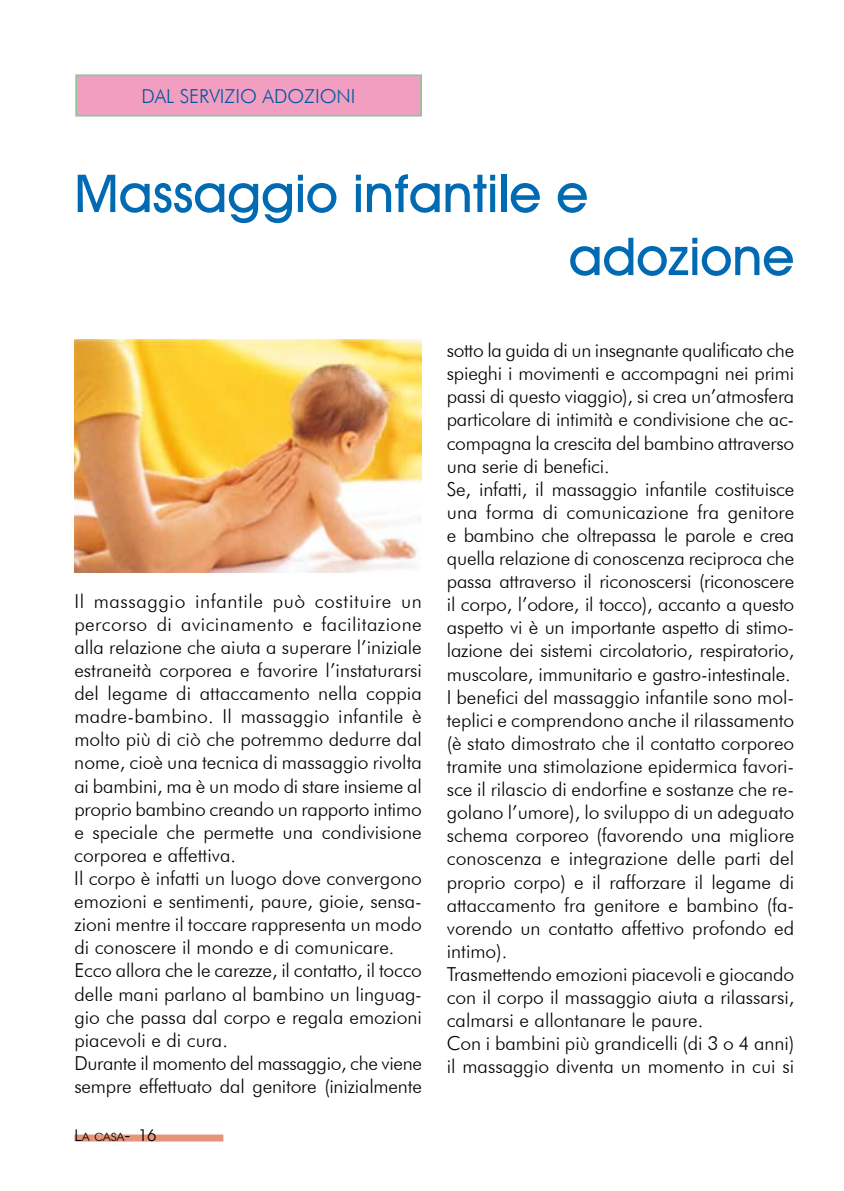
<style>
.page{position:relative;width:844px;height:1191px;background:#fff}
.page>*{position:absolute;margin:0;border:0;box-sizing:border-box;transform-origin:0 0}
.t1{font:500 52.5px/63px "Avant Garde IT Cby BT";color:#006ab2}
.t2{font:300 19.25px/23.1px "Futura BT";color:#000}
.t3{font:300 19.25px "Futura BT";color:#0057a2}
.t4{font:11.03px "Avant Garde";color:#000}
.s1{font-size:15.75px}
</style>
<div class="page">
<div style="left:74px;top:1134px;width:149px;height:7px;background:#e69678"></div>
<div style="left:76px;top:75px;width:345px;height:41px;background:#f19ec1"></div>
<div style="left:75px;top:74px;width:347px;height:43px;border:2px solid #8fc796"></div>
<img style="left:74px;top:340px;width:348px;height:232px">
<p class="t3" style="left:142px;top:84px;width:215px">DAL SERVIZIO ADOZIONI</p>
<h1 class="t1" style="left:568px;top:161px;width:227px;text-indent:-494px">Massaggio infantile e adozione</h1>
<p class="t2" style="left:74px;top:589px;width:349px">Il massaggio infantile può costituire un percorso di avicinamento e facilitazione alla relazione che aiuta a superare l’iniziale estraneità corporea e favorire l’instaturarsi del legame di attaccamento nella coppia madre-bambino. Il massaggio infantile è molto più di ciò che potremmo dedurre dal nome, cioè una tecnica di massaggio rivolta ai bambini, ma è un modo di stare insieme al proprio bambino creando un rapporto intimo e speciale che permette una condivisione corporea e affettiva.<br>Il corpo è infatti un luogo dove convergono emozioni e sentimenti, paure, gioie, sensa&shy;zioni mentre il toccare rappresenta un modo di conoscere il mondo e di comunicare.<br>Ecco allora che le carezze, il contatto, il tocco delle mani parlano al bambino un linguag&shy;gio che passa dal corpo e regala emozioni piacevoli e di cura.<br>Durante il momento del massaggio, che viene sempre effettuato dal genitore (inizialmente</p>
<p class="t4" style="left:74px;top:1130px;width:73px"><span class="s1">L</span>A CASA<span class="s1">- 16</span></p>
<p class="t2" style="left:446px;top:338px;width:349px">sotto la guida di un insegnante qualificato che spieghi i movimenti e accompagni nei primi passi di questo viaggio), si crea un’atmosfera particolare di intimità e condivisione che ac&shy;compagna la crescita del bambino attraverso una serie di benefici.<br>Se, infatti, il massaggio infantile costituisce una forma di comunicazione fra genitore e bambino che oltrepassa le parole e crea quella relazione di conoscenza reciproca che passa attraverso il riconoscersi (riconoscere il corpo, l’odore, il tocco), accanto a questo aspetto vi è un importante aspetto di stimo&shy;lazione dei sistemi circolatorio, respiratorio, muscolare, immunitario e gastro-intestinale.<br>I benefici del massaggio infantile sono mol&shy;teplici e comprendono anche il rilassamento (è stato dimostrato che il contatto corporeo tramite una stimolazione epidermica favori&shy;sce il rilascio di endorfine e sostanze che re&shy;golano l’umore), lo sviluppo di un adeguato schema corporeo (favorendo una migliore conoscenza e integrazione delle parti del proprio corpo) e il rafforzare il legame di attaccamento fra genitore e bambino (fa&shy;vorendo un contatto affettivo profondo ed intimo).<br>Trasmettendo emozioni piacevoli e giocando con il corpo il massaggio aiuta a rilassarsi, calmarsi e allontanare le paure.<br>Con i bambini più grandicelli (di 3 o 4 anni) il massaggio diventa un momento in cui si</p>
</div>
